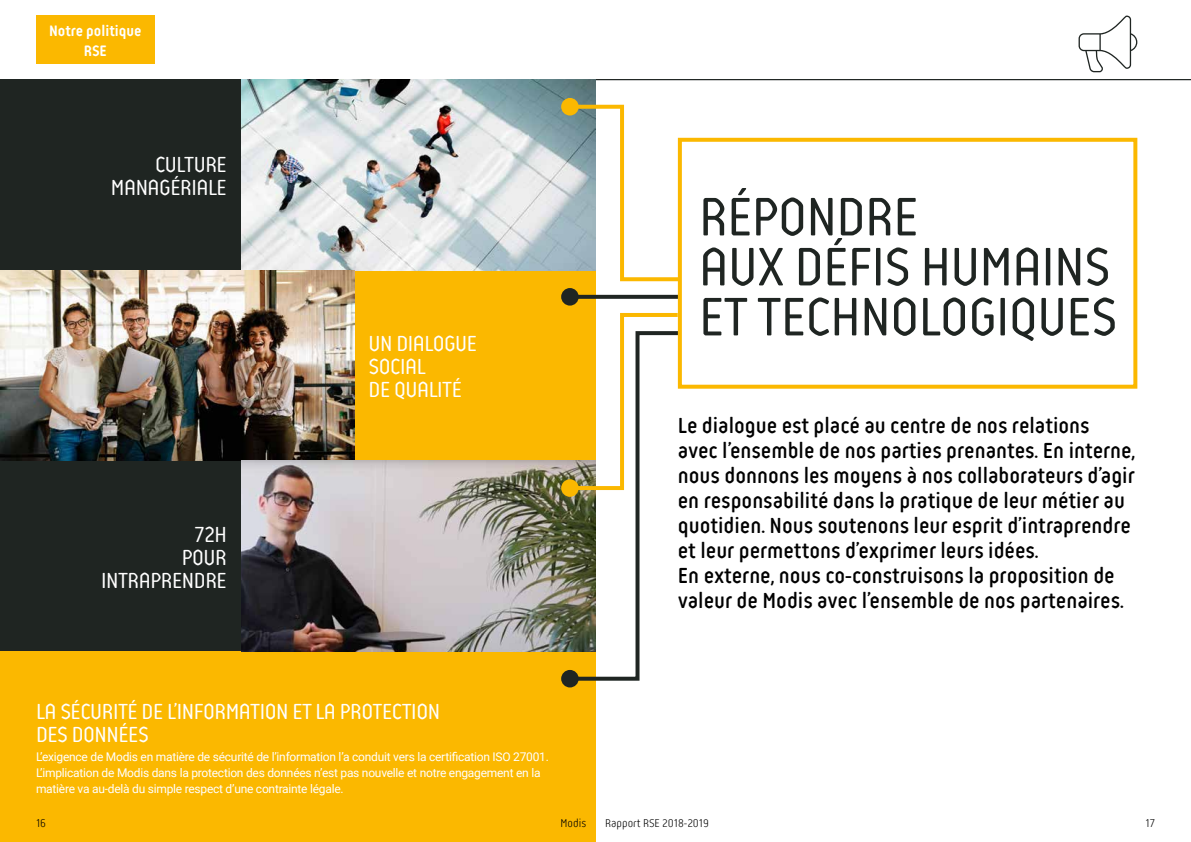
<style>
.page{position:relative;width:1191px;height:842px;background:#fff}
.page>*{position:absolute;margin:0;border:0;box-sizing:border-box;transform-origin:0 0}
.t1{font:57px/50px "Reso";letter-spacing:-.015em;color:#1f2522}
.t2{font:23px/25px "Reso Regular 5";color:#000}
.t3{font:23px/23px "Reso";letter-spacing:-.02em;color:#fff;text-align:right}
.t4{font:16px/20px "Reso Regular 3";color:#fff;text-align:center}
.t5{font:12px/16px "Roboto";letter-spacing:-.02em;color:#fff}
.t6{font:12px "Reso Regular 2";color:#000}
</style>
<div class="page">
<div style="left:0;top:79px;width:595px;height:191px;background:#1f2522"></div>
<div style="left:0;top:270px;width:595px;height:191px;background:#fbb800"></div>
<div style="left:0;top:461px;width:595px;height:190px;background:#1f2522"></div>
<div style="left:0;top:651px;width:595px;height:191px;background:#fbb800"></div>
<div style="left:36px;top:16px;width:119px;height:48px;background:#fbb800"></div>
<hr style="left:0;top:79px;width:1191px;height:1px;background:#1f2522">
<img style="left:241px;top:79px;width:354px;height:191px">
<img style="left:0;top:270px;width:354px;height:191px">
<img style="left:241px;top:461px;width:325px;height:190px">
<svg style="left:1078px;top:16px;width:59px;height:56px"></svg>
<svg style="left:595px;top:311px;width:83px;height:18px"></svg>
<svg style="left:561px;top:479px;width:18px;height:18px"></svg>
<svg style="left:566px;top:329px;width:112px;height:354px"></svg>
<div style="left:561px;top:670px;width:18px;height:17px;background:#1f2522;border-radius:50%"></div>
<svg style="left:579px;top:295px;width:99px;height:4px"></svg>
<div style="left:561px;top:288px;width:18px;height:18px;background:#1f2522;border-radius:50%"></div>
<svg style="left:566px;top:103px;width:117px;height:180px"></svg>
<div style="left:561px;top:98px;width:18px;height:18px;background:#fbb800;border-radius:50%"></div>
<div style="left:678px;top:138px;width:459px;height:251px;border:4px solid #fbb800"></div>
<p class="t4" style="left:49px;top:21px;width:94px">Notre politique<br>RSE</p>
<p class="t3" style="left:111px;top:153px;width:117px">CULTURE<br>MANAGÉRIALE</p>
<p class="t3" style="left:101px;top:523px;width:127px">72H<br>POUR<br>INTRAPRENDRE</p>
<p class="t3" style="left:369px;top:332px;width:110px;text-align:left">UN DIALOGUE<br>SOCIAL<br>DE QUALITÉ</p>
<h1 class="t1" style="left:699px;top:192px;width:420px">RÉPONDRE<br>AUX DÉFIS HUMAINS<br>ET TECHNOLOGIQUES</h1>
<p class="t2" style="left:678px;top:413px;width:459px">Le dialogue est placé au centre de nos relations avec l’ensemble de nos parties prenantes. En interne, nous donnons les moyens à nos collaborateurs d’agir en responsabilité dans la pratique de leur métier au quotidien. Nous soutenons leur esprit d’intraprendre et leur permettons d’exprimer leurs idées.<br>En externe, nous co-construisons la proposition de valeur de Modis avec l’ensemble de nos partenaires.</p>
<p class="t3" style="left:36px;top:700px;width:405px;text-align:left">LA SÉCURITÉ DE L’INFORMATION ET LA PROTECTION<br>DES DONNÉES</p>
<p class="t5" style="left:36px;top:748px;width:514px">L’exigence de Modis en matière de sécurité de l’information l’a conduit vers la certification ISO 27001.<br>L’implication de Modis dans la protection des données n’est pas nouvelle et notre engagement en la matière va au-delà du simple respect d’une contrainte légale.</p>
<p class="t6" style="left:36px;top:817px;width:12px">16</p>
<p class="t6" style="left:560px;top:817px;width:27px">Modis</p>
<p class="t6" style="left:605px;top:817px;width:105px">Rapport RSE 2018-2019</p>
<p class="t6" style="left:1145px;top:817px;width:11px">17</p>
</div>
